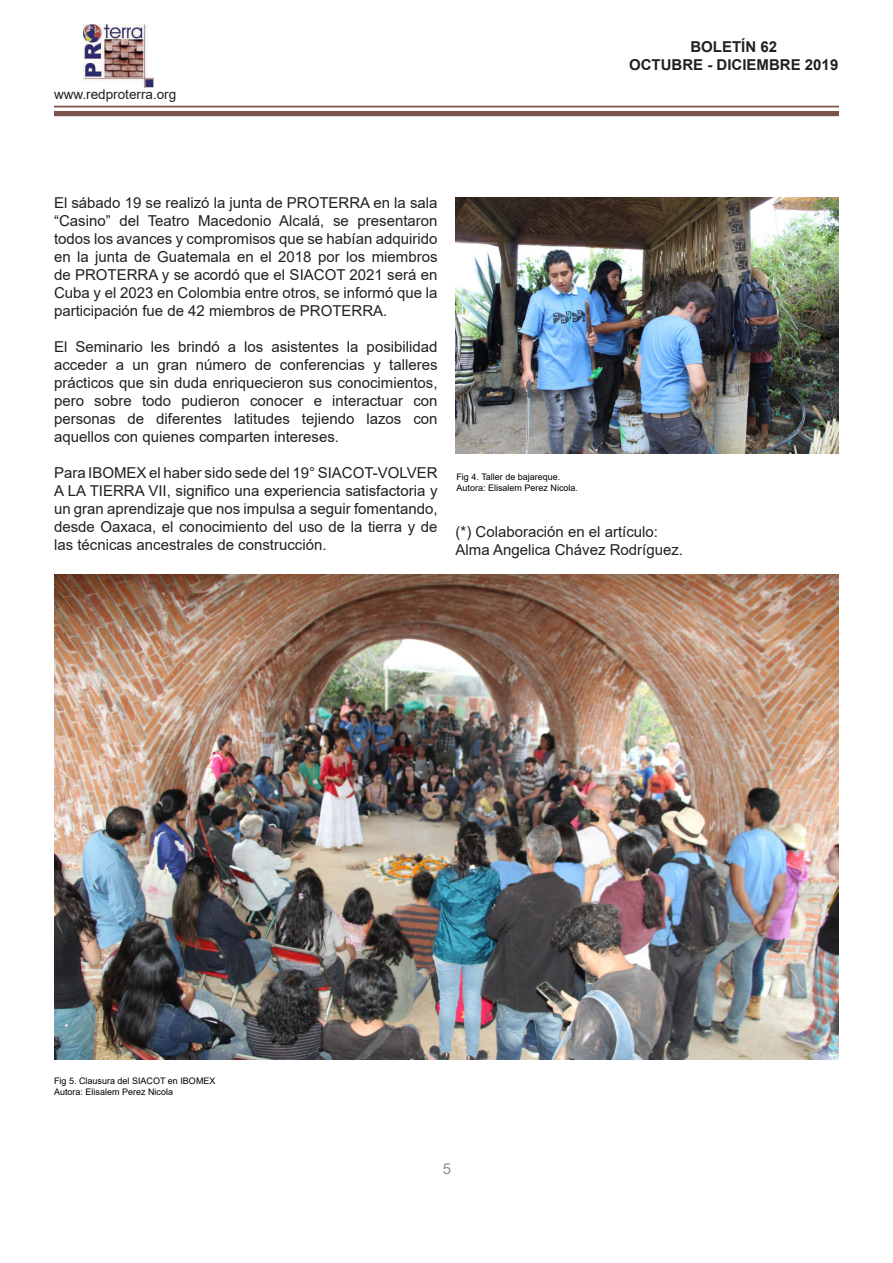
<style>
.page{position:relative;width:893px;height:1263px;background:#fff}
.page>*{position:absolute;margin:0;border:0;box-sizing:border-box;transform-origin:0 0}
.t1{font:15px/18px "Arial";color:#231f20;text-align:justify}
.t2{font:700 15px/18px "Arial";color:#231f20;text-align:center}
.t3{font:15px "Arial";color:#8b9092}
.t4{font:13.5px "Arial";color:#231f20}
.t5{font:9px/10.8px "Arial";color:#000001}
</style>
<div class="page">
<hr style="left:54px;top:106px;width:785px;height:1px;background:#7b524c">
<div style="left:54px;top:111px;width:785px;height:5px;background:#7b524c"></div>
<img style="left:83px;top:24px;width:71px;height:64px">
<img style="left:54px;top:574px;width:785px;height:485px">
<img style="left:455px;top:197px;width:384px;height:256px">
<p class="t4" style="left:54px;top:89px;width:124px">www.redproterra.org</p>
<p class="t2" style="left:629px;top:39px;width:211px">BOLETÍN 62<br>OCTUBRE - DICIEMBRE 2019</p>
<p class="t1" style="left:54px;top:195px;width:385px">El sábado 19 se realizó la junta de PROTERRA en la sala “Casino” del Teatro Macedonio Alcalá, se presentaron todos los avances y compromisos que se habían adquirido en la junta de Guatemala en el 2018 por los miembros de PROTERRA y se acordó que el SIACOT 2021 será en Cuba y el 2023 en Colombia entre otros, se informó que la participación fue de 42 miembros de PROTERRA.</p>
<p class="t1" style="left:54px;top:339px;width:385px">El Seminario les brindó a los asistentes la posibilidad acceder a un gran número de conferencias y talleres prácticos que sin duda enriquecieron sus conocimientos, pero sobre todo pudieron conocer e interactuar con personas de diferentes latitudes tejiendo lazos con aquellos con quienes comparten intereses.</p>
<p class="t1" style="left:54px;top:465px;width:385px">Para IBOMEX el haber sido sede del 19° SIACOT-VOLVER A LA TIERRA VII, significo una experiencia satisfactoria y un gran aprendizaje que nos impulsa a seguir fomentando, desde Oaxaca, el conocimiento del uso de la tierra y de las técnicas ancestrales de construcción.</p>
<p class="t5" style="left:456px;top:472px;width:123px">Fig 4. Taller de bajareque.<br>Autora: Elisalem Perez Nicola.</p>
<p class="t1" style="left:455px;top:524px;width:229px">(*) Colaboración en el artículo:<br>Alma Angelica Chávez Rodríguez.</p>
<p class="t5" style="left:54px;top:1076px;width:163px">Fig 5. Clausura del SIACOT en IBOMEX<br>Autora: Elisalem Perez Nicola</p>
<p class="t3" style="left:443px;top:1163px;width:10px">5</p>
</div>
